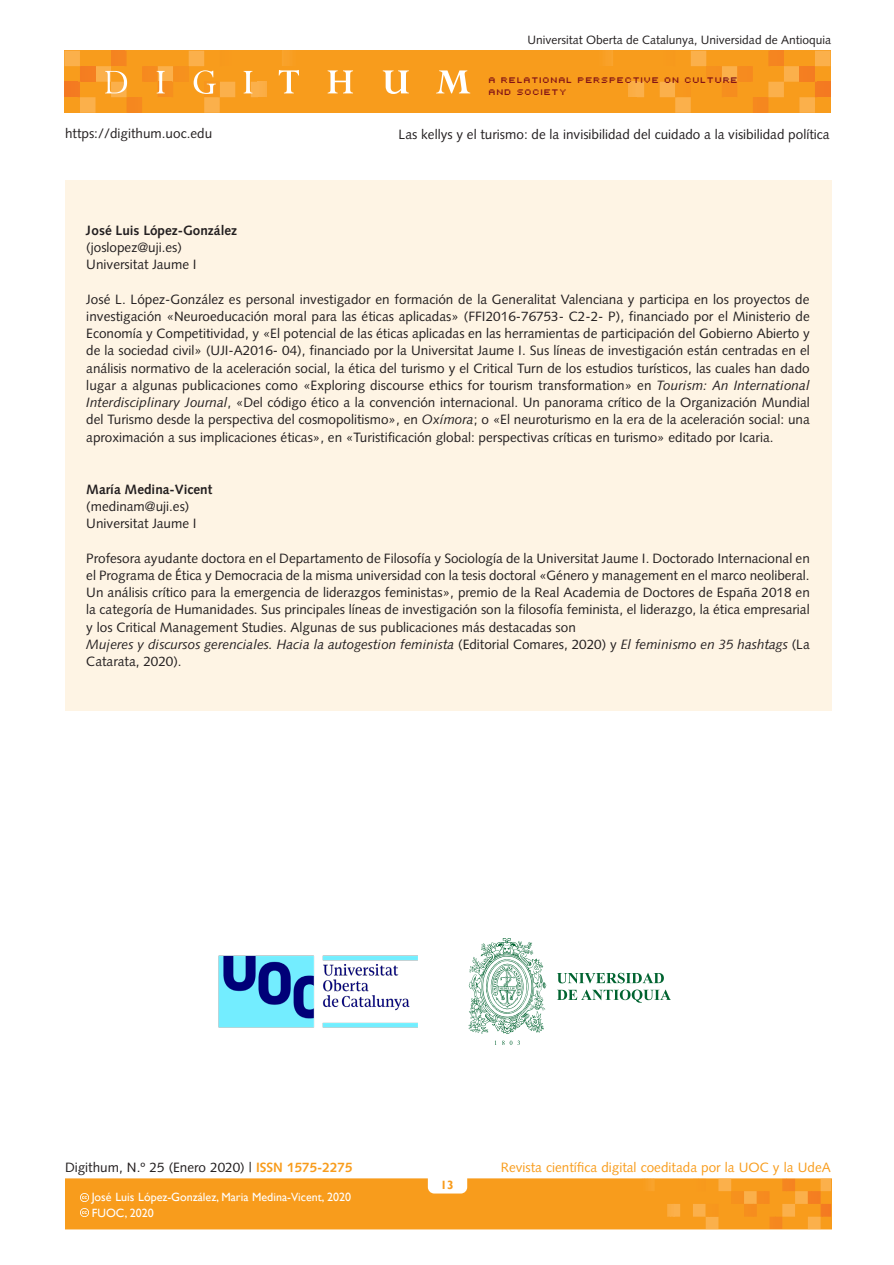
<style>
.page{position:relative;width:894px;height:1265px;background:#fff}
.page>*{position:absolute;margin:0;border:0;box-sizing:border-box;transform-origin:0 0}
.sobre_autor{font:13.5px/17.2px "Syntax LT";color:#231f20;text-align:justify}
.sobre_autor-2{font:italic 13.5px/17.2px "Syntax LT";color:#231f20}
.cite{font:13.5px "Syntax LT";color:#231f20}
.t1{font:13.5px "Syntax LT";color:#f89c1c}
.sobre_autor_h1{font:700 13.5px "Syntax LT";color:#231f20}
.text{font:13.5px "Syntax LT";color:#231f20}
.t2{font:12px "Gill Sans";color:#fff}
.t3{font:12px "Syntax LT";color:#231f20}
.t4{font:700 12px "Gill Sans";color:#f89c1c}
.t5{font:9px/12px "Uni 0554";color:#821316}
.s1{font-style:italic}
.s2{font-style:normal}
.s3{font-weight:700;color:#f89c1c}
</style>
<div class="page">
<hr style="left:830px;top:1178px;width:1px;height:50px;background:#f47921">
<svg style="left:65px;top:1178px;width:765px;height:51px;background:#f89e22"></svg>
<div style="left:64px;top:51px;width:766px;height:62px;background:#f89c1c"></div>
<hr style="left:266px;top:51px;width:2px;height:62px;background:#faab40">
<hr style="left:268px;top:51px;width:1px;height:62px;background:#faab3f">
<hr style="left:269px;top:51px;width:2px;height:62px;background:#faaa3d">
<hr style="left:271px;top:51px;width:1px;height:62px;background:#faa93b">
<hr style="left:272px;top:51px;width:2px;height:62px;background:#faa839">
<hr style="left:274px;top:51px;width:1px;height:62px;background:#faa837">
<hr style="left:275px;top:51px;width:2px;height:62px;background:#faa736">
<hr style="left:277px;top:51px;width:1px;height:62px;background:#faa633">
<hr style="left:278px;top:51px;width:2px;height:62px;background:#f9a531">
<hr style="left:280px;top:51px;width:1px;height:62px;background:#f9a430">
<hr style="left:627px;top:51px;width:1px;height:62px;background:#faab40">
<hr style="left:625px;top:51px;width:2px;height:62px;background:#faab3f">
<hr style="left:624px;top:51px;width:1px;height:62px;background:#faaa3d">
<hr style="left:622px;top:51px;width:2px;height:62px;background:#faa93b">
<hr style="left:621px;top:51px;width:1px;height:62px;background:#faa839">
<hr style="left:619px;top:51px;width:2px;height:62px;background:#faa837">
<hr style="left:618px;top:51px;width:1px;height:62px;background:#faa736">
<hr style="left:616px;top:51px;width:2px;height:62px;background:#faa633">
<hr style="left:615px;top:51px;width:1px;height:62px;background:#f9a531">
<hr style="left:613px;top:51px;width:2px;height:62px;background:#f9a430">
<svg style="left:606px;top:51px;width:7px;height:15px"></svg>
<svg style="left:628px;top:51px;width:202px;height:62px"></svg>
<hr style="left:817px;top:82px;width:3px;height:15px;background:#f47b21">
<hr style="left:820px;top:82px;width:3px;height:15px;background:#f47a21">
<hr style="left:823px;top:82px;width:3px;height:15px;background:#f47921">
<hr style="left:827px;top:82px;width:3px;height:15px;background:#f47921">
<svg style="left:64px;top:51px;width:202px;height:62px"></svg>
<svg style="left:278px;top:51px;width:21px;height:42px"></svg>
<svg style="left:327px;top:70px;width:26px;height:23px"></svg>
<svg style="left:382px;top:70px;width:26px;height:24px"></svg>
<svg style="left:436px;top:70px;width:34px;height:23px"></svg>
<img style="left:218px;top:955px;width:199px;height:73px">
<svg style="left:502px;top:1040px;width:17px;height:4px"></svg>
<svg style="left:557px;top:972px;width:106px;height:11px"></svg>
<svg style="left:557px;top:989px;width:113px;height:13px"></svg>
<svg style="left:468px;top:938px;width:78px;height:95px"></svg>
<div style="left:65px;top:180px;width:765px;height:530px;background:#fef4e4"></div>
<p class="t3" style="left:527px;top:33px;width:305px">Universitat Oberta de Catalunya, Universidad de Antioquia</p>
<p class="t5" style="left:489px;top:73px;width:251px">A RELATIONAL PERSPECTIVE ON CULTURE<br>AND SOCIETY</p>
<p class="text" style="left:65px;top:125px;width:149px">https://digithum.uoc.edu</p>
<p class="cite" style="left:398px;top:126px;width:432px">Las kellys y el turismo: de la invisibilidad del cuidado a la visibilidad política</p>
<p class="sobre_autor_h1" style="left:86px;top:222px;width:152px">José Luis López-González</p>
<p class="sobre_autor" style="left:86px;top:238px;width:97px">(joslopez@uji.es)</p>
<p class="sobre_autor" style="left:86px;top:256px;width:112px">Universitat Jaume I</p>
<p class="sobre_autor" style="left:86px;top:290px;width:724px">José L. López-González es personal investigador en formación de la Generalitat Valenciana y participa en los proyectos de investigación «Neuroeducación moral para las éticas aplicadas» (FFI2016-76753- C2-2- P), financiado por el Ministerio de Economía y Competitividad, y «El potencial de las éticas aplicadas en las herramientas de participación del Gobierno Abierto y de la sociedad civil» (UJI-A2016- 04), financiado por la Universitat Jaume I. Sus líneas de investigación están centradas en el análisis normativo de la aceleración social, la ética del turismo y el Critical Turn de los estudios turísticos, las cuales han dado lugar a algunas publicaciones como «Exploring discourse ethics for tourism transformation» en <span class="s1">Tourism: An International Interdisciplinary Journal</span>, «Del código ético a la convención internacional. Un panorama crítico de la Organización Mundial del Turismo desde la perspectiva del cosmopolitismo», en <span class="s1">Oxímora</span>; o «El neuroturismo en la era de la aceleración social: una aproximación a sus implicaciones éticas», en «Turistificación global: perspectivas críticas en turismo» editado por Icaria.</p>
<p class="sobre_autor_h1" style="left:86px;top:481px;width:127px">María Medina-Vicent</p>
<p class="sobre_autor" style="left:86px;top:497px;width:105px">(medinam@uji.es)</p>
<p class="sobre_autor" style="left:86px;top:514px;width:112px">Universitat Jaume I</p>
<p class="sobre_autor" style="left:86px;top:549px;width:724px">Profesora ayudante doctora en el Departamento de Filosofía y Sociología de la Universitat Jaume I. Doctorado Internacional en el Programa de Ética y Democracia de la misma universidad con la tesis doctoral «Género y management en el marco neoliberal.<br>Un análisis crítico para la emergencia de liderazgos feministas», premio de la Real Academia de Doctores de España 2018 en la categoría de Humanidades. Sus principales líneas de investigación son la filosofía feminista, el liderazgo, la ética empresarial y los Critical Management Studies. Algunas de sus publicaciones más destacadas son</p>
<p class="sobre_autor-2" style="left:86px;top:635px;width:724px">Mujeres y discursos gerenciales. Hacia la autogestion feminista <span class="s2">(Editorial Comares, 2020) y</span> El feminismo en 35 hashtags <span class="s2">(La<br>Catarata, 2020).</span></p>
<p class="sobre_autor" style="left:65px;top:1158px;width:289px">Digithum, N.º 25 (Enero 2020) | <span class="s3">ISSN 1575-2275</span></p>
<p class="t1" style="left:500px;top:1158px;width:331px">Revista científica digital coeditada por la UOC y la UdeA</p>
<p class="t4" style="left:440px;top:1176px;width:15px">13</p>
<p class="t2" style="left:92px;top:1189px;width:260px">José Luis López-González, Maria Medina-Vicent, 2020</p>
<p class="t2" style="left:92px;top:1205px;width:63px">FUOC, 2020</p>
</div>
